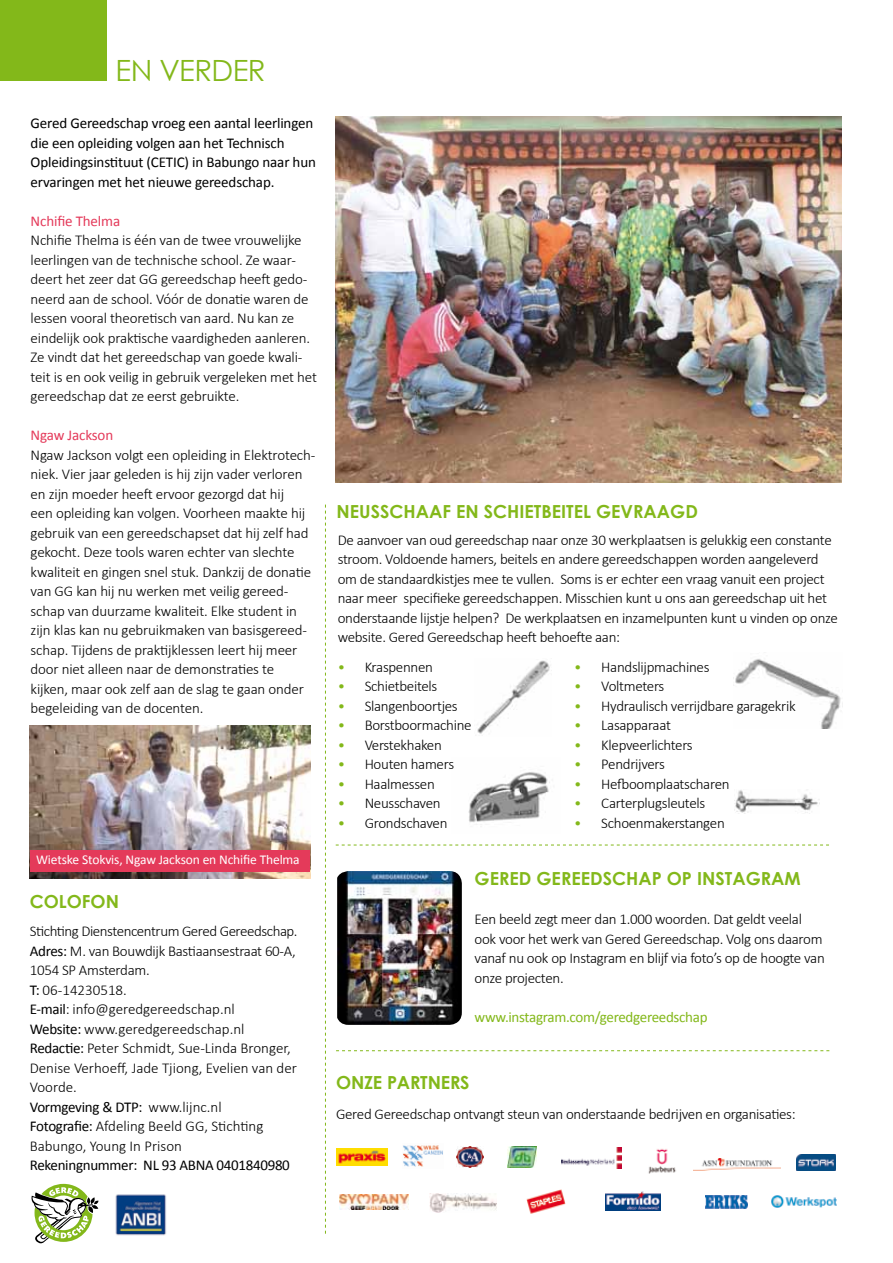
<style>
.page{position:relative;width:893px;height:1263px;background:#fff}
.page>*{position:absolute;margin:0;border:0;box-sizing:border-box;transform-origin:0 0}
.t1{font:29.25px "Century Gothic";color:#83b81a}
.t2{font:700 18px "Century Gothic";color:#83b81a}
.t3{font:300 15px/19.5px "Calibri";letter-spacing:-.02em;color:#000}
.t4{font:300 15px/19.5px "Calibri";color:#000}
.t5{font:15px/19.5px "Calibri";letter-spacing:-.01em;color:#000}
.t6{font:15px "Calibri";letter-spacing:-.02em;color:#83b81a}
.t7{font:15px "Calibri";letter-spacing:-.01em;color:#e43a5a}
.t8{font:13.5px "Calibri";letter-spacing:-.01em;color:#fff}
.s1{font-weight:400}
.s2{color:#83b81a}
</style>
<div class="page">
<svg style="left:32px;top:1184px;width:67px;height:59px"></svg>
<img style="left:115px;top:1194px;width:51px;height:42px">
<svg style="left:325px;top:505px;width:1px;height:729px"></svg>
<svg style="left:336px;top:1050px;width:493px;height:1px"></svg>
<svg style="left:336px;top:845px;width:493px;height:1px"></svg>
<div style="left:0;top:0;width:106px;height:81px;background:#83b81a"></div>
<img style="left:403px;top:1145px;width:40px;height:22px">
<img style="left:337px;top:1148px;width:51px;height:17px">
<img style="left:561px;top:1148px;width:60px;height:20px">
<img style="left:508px;top:1146px;width:29px;height:21px">
<img style="left:456px;top:1147px;width:27px;height:21px">
<img style="left:796px;top:1154px;width:39px;height:16px">
<img style="left:526px;top:1189px;width:40px;height:25px">
<img style="left:605px;top:1191px;width:55px;height:19px">
<img style="left:772px;top:1195px;width:65px;height:13px">
<img style="left:705px;top:1195px;width:42px;height:13px">
<img style="left:648px;top:1149px;width:28px;height:25px">
<img style="left:429px;top:1194px;width:68px;height:19px">
<img style="left:693px;top:1159px;width:88px;height:11px">
<img style="left:340px;top:1194px;width:69px;height:16px">
<img style="left:733px;top:659px;width:110px;height:70px">
<img style="left:468px;top:772px;width:82px;height:53px">
<img style="left:477px;top:660px;width:73px;height:74px">
<img style="left:735px;top:790px;width:84px;height:23px">
<img style="left:337px;top:871px;width:125px;height:154px">
<img style="left:336px;top:117px;width:506px;height:366px">
<img style="left:30px;top:725px;width:280px;height:154px">
<div style="left:30px;top:850px;width:280px;height:22px;background:#e43a5a"></div>
<h1 class="t1" style="left:116px;top:53px;width:133px">EN VERDER</h1>
<p class="t5" style="left:31px;top:114px;width:287px">Gered Gereedschap vroeg een aantal leerlingen die een opleiding volgen aan het Technisch Opleidingsinstituut (CETIC) in Babungo naar hun ervaringen met het nieuwe gereedschap.</p>
<p class="t7" style="left:31px;top:211px;width:91px">Nchifie Thelma</p>
<p class="t3" style="left:31px;top:230px;width:288px">Nchifie Thelma is één van de twee vrouwelijke leerlingen van de technische school. Ze waar&shy;deert het zeer dat GG gereedschap heeft gedo&shy;neerd aan de school. Vóór de donatie waren de lessen vooral theoretisch van aard. Nu kan ze eindelijk ook praktische vaardigheden aanleren.<br>Ze vindt dat het gereedschap van goede kwali&shy;teit is en ook veilig in gebruik vergeleken met het gereedschap dat ze eerst gebruikte.</p>
<p class="t7" style="left:31px;top:426px;width:84px">Ngaw Jackson</p>
<p class="t3" style="left:31px;top:444px;width:286px">Ngaw Jackson volgt een opleiding in Elektrotech&shy;niek. Vier jaar geleden is hij zijn vader verloren en zijn moeder heeft ervoor gezorgd dat hij<br>een opleiding kan volgen. Voorheen maakte hij gebruik van een gereedschapset dat hij zelf had gekocht. Deze tools waren echter van slechte kwaliteit en gingen snel stuk. Dankzij de donatie van GG kan hij nu werken met veilig gereed&shy;schap van duurzame kwaliteit. Elke student in zijn klas kan nu gebruikmaken van basisgereed&shy;schap. Tijdens de praktijklessen leert hij meer door niet alleen naar de demonstraties te<br>kijken, maar ook zelf aan de slag te gaan onder begeleiding van de docenten.</p>
<p class="t8" style="left:36px;top:851px;width:265px">Wietske Stokvis, Ngaw Jackson en Nchifie Thelma</p>
<p class="t2" style="left:30px;top:890px;width:91px">COLOFON</p>
<p class="t4" style="left:30px;top:921px;width:269px">Stichting Dienstencentrum Gered Gereedschap.<br><span class="s1">Adres:</span> M. van Bouwdijk Bastiaansestraat 60-A, 1054 SP Amsterdam.<br><span class="s1">T:</span> 06-14230518.<br><span class="s1">E-mail</span>: info@geredgereedschap.nl<br><span class="s1">Website:</span> www.geredgereedschap.nl <span class="s1">Redactie:</span> Peter Schmidt, Sue-Linda Bronger, Denise Verhoeff, Jade Tjiong, Evelien van der Voorde.<br><span class="s1">Vormgeving &amp; DTP:</span> www.lijnc.nl<br><span class="s1">Fotografie:</span> Afdeling Beeld GG, Stichting Babungo, Young In Prison</p>
<p class="t5" style="left:30px;top:1155px;width:262px">Rekeningnummer: NL 93 ABNA 0401840980</p>
<p class="t2" style="left:336px;top:500px;width:363px">NEUSSCHAAF EN SCH IETBEITEL GEVRAAGD</p>
<p class="t3" style="left:338px;top:529px;width:502px">De aanvoer van oud gereedschap naar onze 30 werkplaatsen is gelukkig een constante stroom. Voldoende hamers, beitels en andere gereedschappen worden aangeleverd om de standaardkistjes mee te vullen. Soms is er echter een vraag vanuit een project naar meer specifieke gereedschappen. Misschien kunt u ons aan gereedschap uit het onderstaande lijstje helpen? De werkplaatsen en inzamelpunten kunt u vinden op onze website. Gered Gereedschap heeft behoefte aan:</p>
<p class="t3" style="left:338px;top:656px;width:97px"><span class="s2">•</span> Kraspennen</p>
<p class="t3" style="left:338px;top:676px;width:101px"><span class="s2">•</span> Schietbeitels</p>
<p class="t3" style="left:338px;top:695px;width:122px"><span class="s2">•</span> Slangenboortjes</p>
<p class="t3" style="left:338px;top:715px;width:135px"><span class="s2">•</span> Borstboormachine</p>
<p class="t3" style="left:338px;top:734px;width:106px"><span class="s2">•</span> Verstekhaken</p>
<p class="t3" style="left:338px;top:754px;width:118px"><span class="s2">•</span> Houten hamers</p>
<p class="t3" style="left:338px;top:773px;width:99px"><span class="s2">•</span> Haalmessen</p>
<p class="t3" style="left:338px;top:793px;width:104px"><span class="s2">•</span> Neusschaven</p>
<p class="t3" style="left:338px;top:812px;width:111px"><span class="s2">•</span> Grondschaven</p>
<p class="t3" style="left:574px;top:656px;width:137px"><span class="s2">•</span> Handslijpmachines</p>
<p class="t3" style="left:574px;top:676px;width:92px"><span class="s2">•</span> Voltmeters</p>
<p class="t3" style="left:574px;top:695px;width:223px"><span class="s2">•</span> Hydraulisch verrijdbare garagekrik</p>
<p class="t3" style="left:574px;top:715px;width:98px"><span class="s2">•</span> Lasapparaat</p>
<p class="t3" style="left:574px;top:734px;width:120px"><span class="s2">•</span> Klepveerlichters</p>
<p class="t3" style="left:574px;top:754px;width:92px"><span class="s2">•</span> Pendrijvers</p>
<p class="t3" style="left:574px;top:773px;width:157px"><span class="s2">•</span> Hefboomplaatscharen</p>
<p class="t3" style="left:574px;top:793px;width:133px"><span class="s2">•</span> Carterplugsleutels</p>
<p class="t3" style="left:574px;top:812px;width:152px"><span class="s2">•</span> Schoenmakerstangen</p>
<p class="t2" style="left:475px;top:867px;width:273px">GERED GEREEDSCHAP OP INSTAGRAM</p>
<p class="t3" style="left:475px;top:909px;width:352px">Een beeld zegt meer dan 1.000 woorden. Dat geldt veelal ook voor het werk van Gered Gereedschap. Volg ons daarom vanaf nu ook op Instagram en blijf via foto’s op de hoogte van onze projecten.</p>
<p class="t6" style="left:475px;top:1007px;width:234px">www.instagram.com/geredgereedschap</p>
<p class="t2" style="left:336px;top:1071px;width:63px">ONZE PAR</p>
<p class="t2" style="left:420px;top:1071px;width:40px">TNERS</p>
<p class="t3" style="left:336px;top:1104px;width:461px">Gered Gereedschap ontvangt steun van onderstaande bedrijven en organisaties:</p>
</div>
